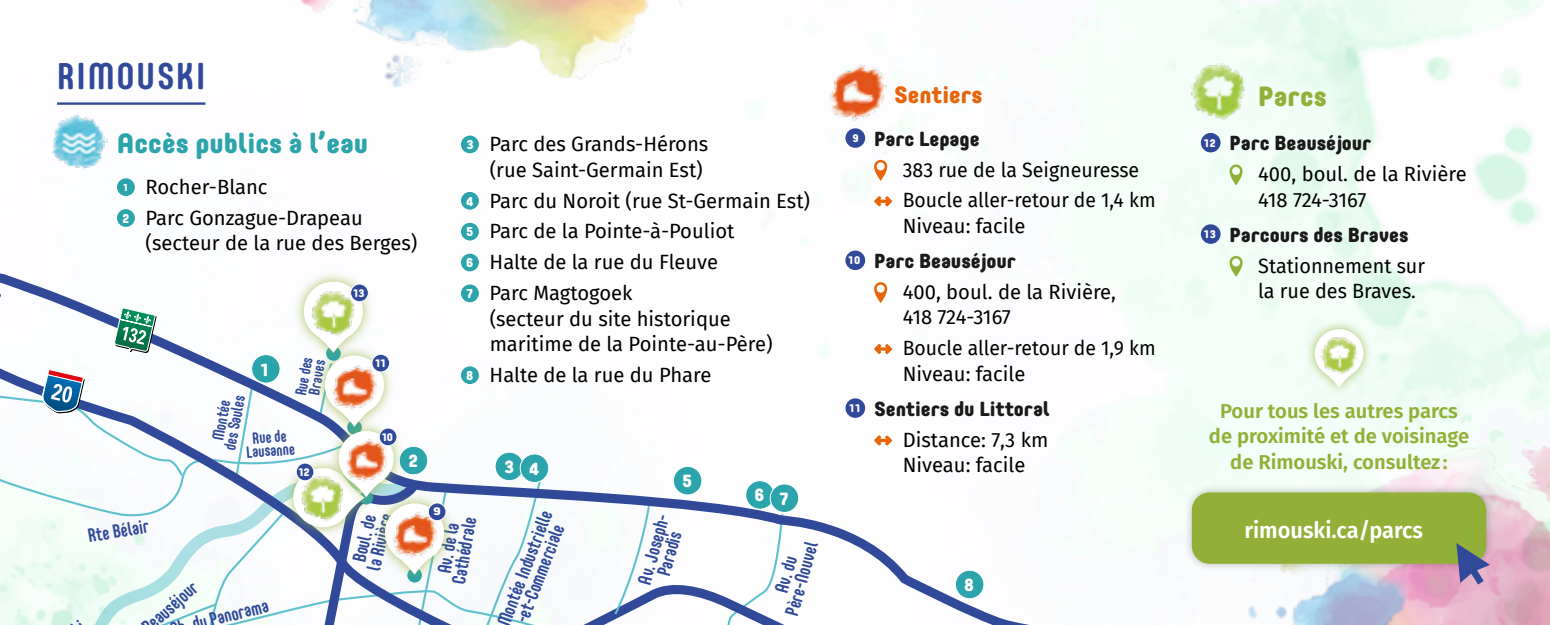
<style>
.page{position:relative;width:1550px;height:625px;background:#fff}
.page>*{position:absolute;margin:0;border:0;box-sizing:border-box;transform-origin:0 0}
.t1{font:700 condensed 36.75px "Core Mellow";letter-spacing:.05em;color:#314999}
.t2{font:800 27.75px "Core Mellow";color:#2ca4ab}
.t3{font:800 27.75px "Core Mellow";color:#92b038}
.t4{font:800 23.5px "Core Mellow";color:#e8660b}
.t5{font:600 22.5px "Fira Sans";color:#fff}
.t6{font:20.25px/25.5px "Fira Sans";color:#000}
.t7{font:800 20.25px "Core Mellow";letter-spacing:-.005em;color:#1a1a1a}
.t8{font:600 20.25px/25.5px "Fira Sans";color:#92b038;text-align:center}
.t9{font:20.25px/25.5px "Fira Sans";color:#000;scale:.96 1}
.t10{font:700 condensed 19px/16.2px "Core Mellow";color:#314999;text-align:center;scale:.9 1}
.t11{font:800 17.5px "Core Mellow";color:#fff}
.t12{font:700 condensed 16.25px/13.5px "Core Mellow";color:#314999;text-align:center;scale:.9 1}
.t13{font:700 condensed 15.5px/13px "Core Mellow";color:#314999;scale:.9 1}
.t14{font:800 11px "Core Mellow";letter-spacing:-.075em;color:#fff}
.t15{font:800 11px "Core Mellow";letter-spacing:-.075em;color:#fff;scale:1.25 1}
.s1{font-family:"Core Mellow";font-weight:800;font-size:10px;color:#fff}
.s2{font-family:"Core Mellow";font-weight:800;font-size:12.75px;color:#fff}
</style>
<div class="page">
<img style="left:414px;top:0;width:1136px;height:625px">
<img style="left:107px;top:0;width:307px;height:227px">
<svg style="left:0;top:239px;width:1101px;height:386px"></svg>
<div style="left:1305px;top:319px;width:69px;height:77px;background:#92b038;opacity:.75"></div>
<svg style="left:1315px;top:329px;width:48px;height:59px"></svg>
<img style="left:1320px;top:336px;width:38px;height:39px">
<div style="left:1183px;top:484px;width:312px;height:88px;background:#000;opacity:.25"></div>
<div style="left:1192px;top:492px;width:294px;height:72px;background:#92b038;border-radius:18px"></div>
<svg style="left:1456px;top:543px;width:34px;height:42px"></svg>
<div style="left:117px;top:178px;width:18px;height:18px;background:#2ca4ab;border-radius:50%"></div>
<div style="left:117px;top:209px;width:18px;height:18px;background:#2ca4ab;border-radius:50%"></div>
<img style="left:828px;top:63px;width:58px;height:58px">
<img style="left:1189px;top:63px;width:58px;height:57px">
<img style="left:51px;top:114px;width:56px;height:56px">
<div style="left:845px;top:128px;width:20px;height:20px;background:#314999;border-radius:50%"></div>
<svg style="left:874px;top:160px;width:13px;height:21px"></svg>
<svg style="left:874px;top:196px;width:18px;height:10px"></svg>
<div style="left:845px;top:251px;width:20px;height:19px;background:#314999;border-radius:50%"></div>
<hr style="left:57px;top:102px;width:148px;height:3px;background:#314999">
<div style="left:461px;top:136px;width:18px;height:17px;background:#2ca4ab;border-radius:50%"></div>
<div style="left:461px;top:192px;width:18px;height:18px;background:#2ca4ab;border-radius:50%"></div>
<div style="left:461px;top:223px;width:18px;height:18px;background:#2ca4ab;border-radius:50%"></div>
<div style="left:461px;top:254px;width:18px;height:17px;background:#2ca4ab;border-radius:50%"></div>
<div style="left:1201px;top:133px;width:20px;height:19px;background:#314999;border-radius:50%"></div>
<svg style="left:1230px;top:164px;width:13px;height:21px"></svg>
<div style="left:1201px;top:224px;width:20px;height:20px;background:#314999;border-radius:50%"></div>
<svg style="left:1230px;top:256px;width:13px;height:21px"></svg>
<div style="left:292px;top:270px;width:83px;height:94px;background:#92b038;opacity:.75"></div>
<svg style="left:0;top:282px;width:1066px;height:343px"></svg>
<img style="left:344px;top:439px;width:44px;height:43px">
<div style="left:379px;top:428px;width:18px;height:18px;background:#314999;border-radius:50%"></div>
<div style="left:379px;top:428px;width:18px;height:18px;border:1px solid #fff;border-radius:50%"></div>
<div style="left:296px;top:463px;width:18px;height:18px;background:#314999;border-radius:50%"></div>
<div style="left:296px;top:463px;width:18px;height:18px;border:1px solid #fff;border-radius:50%"></div>
<h1 class="t1" style="left:57px;top:49px;width:150px">RIMOUSKI</h1>
<h2 class="t2" style="left:117px;top:123px;width:253px">Accès publics à l’eau</h2>
<p class="t6" style="left:122px;top:171px;width:242px;line-height:30.8px"><span class="s1">1</span> Rocher-Blanc<br><span class="s2">2</span> Parc Gonzague-Drapeau</p>
<p class="t6" style="left:146px;top:230px;width:273px">(secteur de la rue des Berges)</p>
<p class="t13" style="left:293px;top:394px;width:44px;rotate:-79deg">Rue des<br>Braves</p>
<p class="t11" style="left:260px;top:356px;width:11px">1</p>
<p class="t12" style="left:209px;top:446px;width:63px;rotate:-79deg">Montée des Saules</p>
<p class="t12" style="left:245px;top:431px;width:55px;rotate:-4deg">Rue de<br>Lausanne</p>
<p class="t14" style="left:298px;top:464px;width:13px">12</p>
<p class="t14" style="left:353px;top:285px;width:13px">13</p>
<p class="t14" style="left:375px;top:355px;width:13px">11</p>
<p class="t14" style="left:382px;top:429px;width:13px">10</p>
<p class="t11" style="left:408px;top:447px;width:11px">2</p>
<p class="t6" style="left:466px;top:131px;width:244px;text-align:right"><span class="s2">3</span> Parc des Grands-Hérons (rue Saint-Germain Est)</p>
<p class="t6" style="left:466px;top:185px;width:346px;line-height:30.8px"><span class="s2">4</span> Parc du Noroit (rue St-Germain Est)<br><span class="s2">5</span> Parc de la Pointe-à-Pouliot<br><span class="s2">6</span> Halte de la rue du Fleuve<br><span class="s2">7</span> Parc Magtogoek</p>
<p class="t6" style="left:490px;top:305px;width:284px">(secteur du site historique maritime de la Pointe-au-Père)</p>
<p class="t6" style="left:466px;top:362px;width:247px"><span class="s2">8</span> Halte de la rue du Phare</p>
<p class="t11" style="left:504px;top:453px;width:11px">3</p>
<p class="t11" style="left:529px;top:455px;width:11px">4</p>
<p class="t11" style="left:682px;top:468px;width:11px">5</p>
<p class="t11" style="left:755px;top:482px;width:11px">6</p>
<p class="t11" style="left:779px;top:485px;width:11px">7</p>
<p class="t15" style="left:433px;top:503px;width:8px">9</p>
<p class="t10" style="left:87px;top:526px;width:70px;rotate:-9deg">Rte Bélair</p>
<p class="t10" style="left:349px;top:564px;width:66px;text-align:left;rotate:-76deg">Boul. de la Rivière</p>
<p class="t10" style="left:434px;top:580px;width:77px;rotate:-80deg">Av. de la<br>Cathédrale</p>
<p class="t10" style="left:495px;top:622px;width:137px;rotate:-69deg">Montée Industrielle -et-Commerciale</p>
<p class="t10" style="left:145px;top:617px;width:68px;rotate:-41deg">eauséjour</p>
<p class="t10" style="left:191px;top:615px;width:88px;rotate:-14deg">du Panorama</p>
<p class="t10" style="left:635px;top:581px;width:85px;rotate:-74deg">Av. Joseph-<br>Paradis</p>
<p class="t10" style="left:767px;top:608px;width:86px;rotate:-74deg">Av. du<br>Père-Nouvel</p>
<p class="t4" style="left:894px;top:76px;width:90px">Sentiers</p>
<p class="t7" style="left:852px;top:123px;width:129px"><sup>9</sup> Parc Lepage</p>
<p class="t6" style="left:903px;top:154px;width:254px;line-height:30.8px">383 rue de la Seigneuresse<br>Boucle aller-retour de 1,4 km</p>
<p class="t6" style="left:903px;top:213px;width:124px">Niveau: facile</p>
<p class="t7" style="left:848px;top:245px;width:169px"><sup>10</sup> Parc Beauséjour</p>
<p class="t6" style="left:903px;top:278px;width:215px">400, boul. de la Rivière,<br>418 724-3167</p>
<p class="t9" style="left:903px;top:335px;width:265px">Boucle aller-retour de 1,9 km<br>Niveau: facile</p>
<p class="t7" style="left:849px;top:393px;width:203px"><sup>11</sup> Sentiers du Littoral</p>
<p class="t6" style="left:903px;top:426px;width:147px">Distance: 7,3 km<br>Niveau: facile</p>
<p class="t11" style="left:964px;top:571px;width:11px">8</p>
<h2 class="t3" style="left:1258px;top:75px;width:70px">Parcs</h2>
<p class="t7" style="left:1203px;top:128px;width:169px"><sup>12</sup> Parc Beauséjour</p>
<p class="t6" style="left:1258px;top:161px;width:210px">400, boul. de la Rivière<br>418 724-3167</p>
<p class="t7" style="left:1203px;top:219px;width:207px"><sup>13</sup> Parcours des Braves</p>
<p class="t6" style="left:1258px;top:252px;width:168px">Stationnement sur la rue des Braves.</p>
<p class="t8" style="left:1209px;top:397px;width:262px">Pour tous les autres parcs de proximité et de voisinage de Rimouski, consultez :</p>
<p class="t5" style="left:1244px;top:511px;width:180px">rimouski.ca/parcs</p>
</div>
